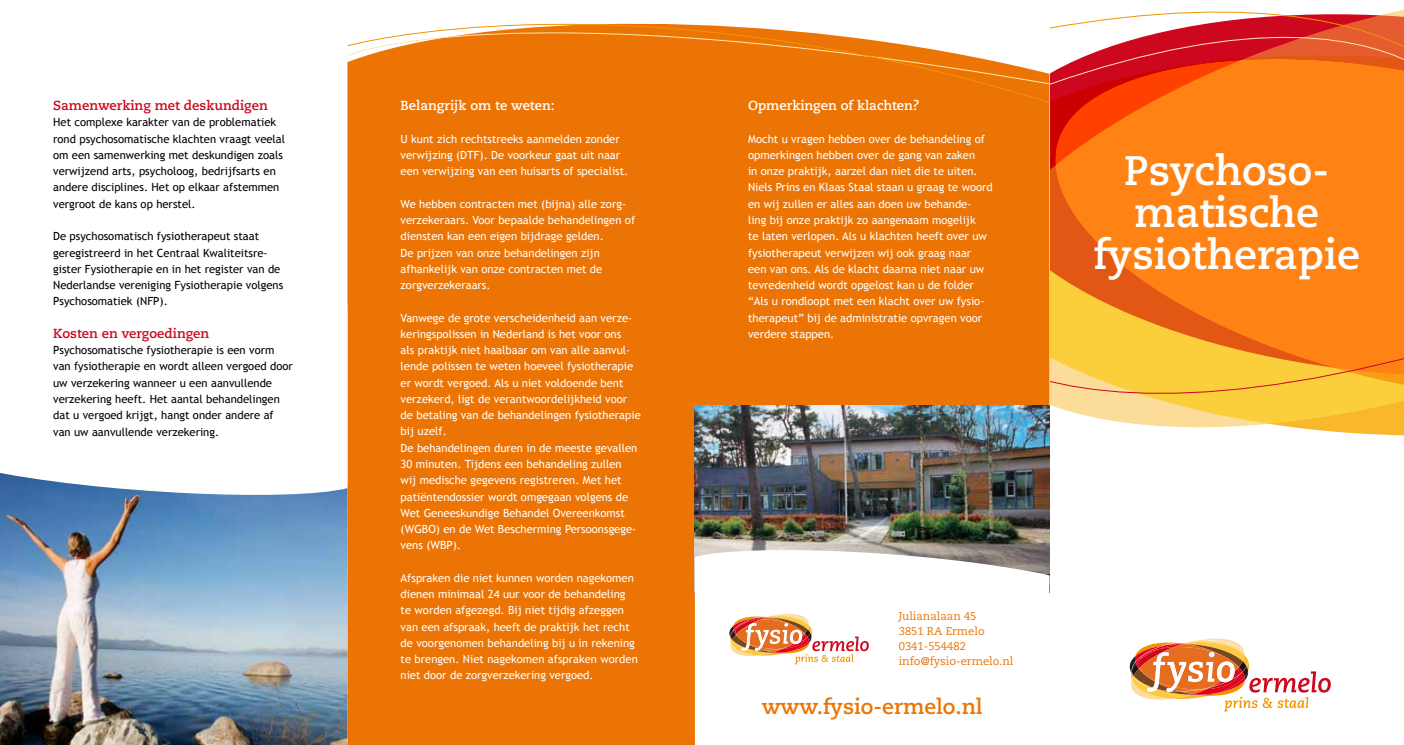
<style>
.page{position:relative;width:1404px;height:745px;background:#fff}
.page>*{position:absolute;margin:0;border:0;box-sizing:border-box;transform-origin:0 0}
.t1{font:700 41.25px/42.1px "Caecilia LT";color:#fff;text-align:center}
.t2{font:700 21.25px "Caecilia LT";color:#ec7405}
.t3{font:700 13.12px "Caecilia LT";color:#cd071e}
.t4{font:700 13.12px "Caecilia LT";color:#fff}
.t5{font:11.25px/16.2px "Trebuchet MS";color:#fff}
.t6{font:11.25px/16.2px "Trebuchet MS";color:#000}
.t7{font:11.25px/15px "Caecilia LT";color:#ec7405}
</style>
<div class="page">
<svg style="left:1049px;top:159px;width:354px;height:126px;background:#fc7d14"></svg>
<svg style="left:1049px;top:285px;width:354px;height:227px"></svg>
<div style="left:1049px;top:146px;width:354px;height:13px;background:#ff8214"></div>
<svg style="left:1049px;top:10px;width:354px;height:136px;background:#f06c32"></svg>
<svg style="left:1129px;top:638px;width:201px;height:73px"></svg>
<div style="left:347px;top:105px;width:702px;height:639px;background:#ec7405"></div>
<svg style="left:347px;top:10px;width:714px;height:95px;background:#eb7c27"></svg>
<svg style="left:347px;top:10px;width:710px;height:93px"></svg>
<img style="left:694px;top:405px;width:355px;height:137px">
<svg style="left:694px;top:542px;width:355px;height:197px"></svg>
<svg style="left:729px;top:613px;width:139px;height:50px"></svg>
<img style="left:0;top:502px;width:347px;height:242px">
<svg style="left:0;top:473px;width:347px;height:29px"></svg>
<p class="t3" style="left:53px;top:98px;width:216px">Samenwerking met deskundigen</p>
<p class="t6" style="left:53px;top:114px;width:233px">Het complexe karakter van de problematiek rond psychosomatische klachten vraagt veelal om een samenwerking met deskundigen zoals verwijzend arts, psycholoog, bedrijfsarts en andere disciplines. Het op elkaar afstemmen vergroot de kans op herstel.</p>
<p class="t6" style="left:53px;top:228px;width:231px">De psychosomatisch fysiotherapeut staat geregistreerd in het Centraal Kwaliteitsre&shy;gister Fysiotherapie en in het register van de Nederlandse vereniging Fysiotherapie volgens Psychosomatiek (NFP).</p>
<p class="t3" style="left:53px;top:325px;width:158px">Kosten en vergoedingen</p>
<p class="t6" style="left:53px;top:342px;width:241px">Psychosomatische fysiotherapie is een vorm van fysiotherapie en wordt alleen vergoed door uw verzekering wanneer u een aanvullende verzekering heeft. Het aantal behandelingen dat u vergoed krijgt, hangt onder andere af van uw aanvullende verzekering.</p>
<p class="t4" style="left:400px;top:98px;width:156px">Belangrijk om te weten:</p>
<p class="t5" style="left:400px;top:131px;width:229px">U kunt zich rechtstreeks aanmelden zonder verwijzing (DTF). De voorkeur gaat uit naar een verwijzing van een huisarts of specialist.</p>
<p class="t5" style="left:400px;top:196px;width:236px">We hebben contracten met (bijna) alle zorg&shy;verzekeraars. Voor bepaalde behandelingen of diensten kan een eigen bijdrage gelden.<br>De prijzen van onze behandelingen zijn afhankelijk van onze contracten met de zorgverzekeraars.</p>
<p class="t5" style="left:400px;top:309px;width:242px">Vanwege de grote verscheidenheid aan verze&shy;keringspolissen in Nederland is het voor ons<br>als praktijk niet haalbaar om van alle aanvul&shy;lende polissen te weten hoeveel fysiotherapie er wordt vergoed. Als u niet voldoende bent verzekerd, ligt de verantwoordelijkheid voor de betaling van de behandelingen fysiotherapie bij uzelf.<br>De behandelingen duren in de meeste gevallen 30 minuten. Tijdens een behandeling zullen<br>wij medische gegevens registreren. Met het patiëntendossier wordt omgegaan volgens de Wet Geneeskundige Behandel Overeenkomst (WGBO) en de Wet Bescherming Persoonsgege&shy;vens (WBP).</p>
<p class="t5" style="left:400px;top:569px;width:239px">Afspraken die niet kunnen worden nagekomen dienen minimaal 24 uur voor de behandeling te worden afgezegd. Bij niet tijdig afzeggen van een afspraak, heeft de praktijk het recht de voorgenomen behandeling bij u in rekening te brengen. Niet nagekomen afspraken worden niet door de zorgverzekering vergoed.</p>
<p class="t4" style="left:748px;top:98px;width:173px">Opmerkingen of klachten?</p>
<p class="t5" style="left:748px;top:131px;width:246px">Mocht u vragen hebben over de behandeling of opmerkingen hebben over de gang van zaken<br>in onze praktijk, aarzel dan niet die te uiten.<br>Niels Prins en Klaas Staal staan u graag te woord en wij zullen er alles aan doen uw behande-<br>ling bij onze praktijk zo aangenaam mogelijk<br>te laten verlopen. Als u klachten heeft over uw fysiotherapeut verwijzen wij ook graag naar<br>een van ons. Als de klacht daarna niet naar uw tevredenheid wordt opgelost kan u de folder “Als u rondloopt met een klacht over uw fysio&shy;therapeut” bij de administratie opvragen voor verdere stappen.</p>
<h1 class="t1" style="left:1093px;top:150px;width:268px">Psychoso&shy;matische fysiotherapie</h1>
<p class="t7" style="left:898px;top:608px;width:116px">Julianalaan 45<br>3851 RA Ermelo<br>0341-554482 info@fysio-ermelo.nl</p>
<h2 class="t2" style="left:761px;top:693px;width:222px">www.fysio-ermelo.nl</h2>
</div>
